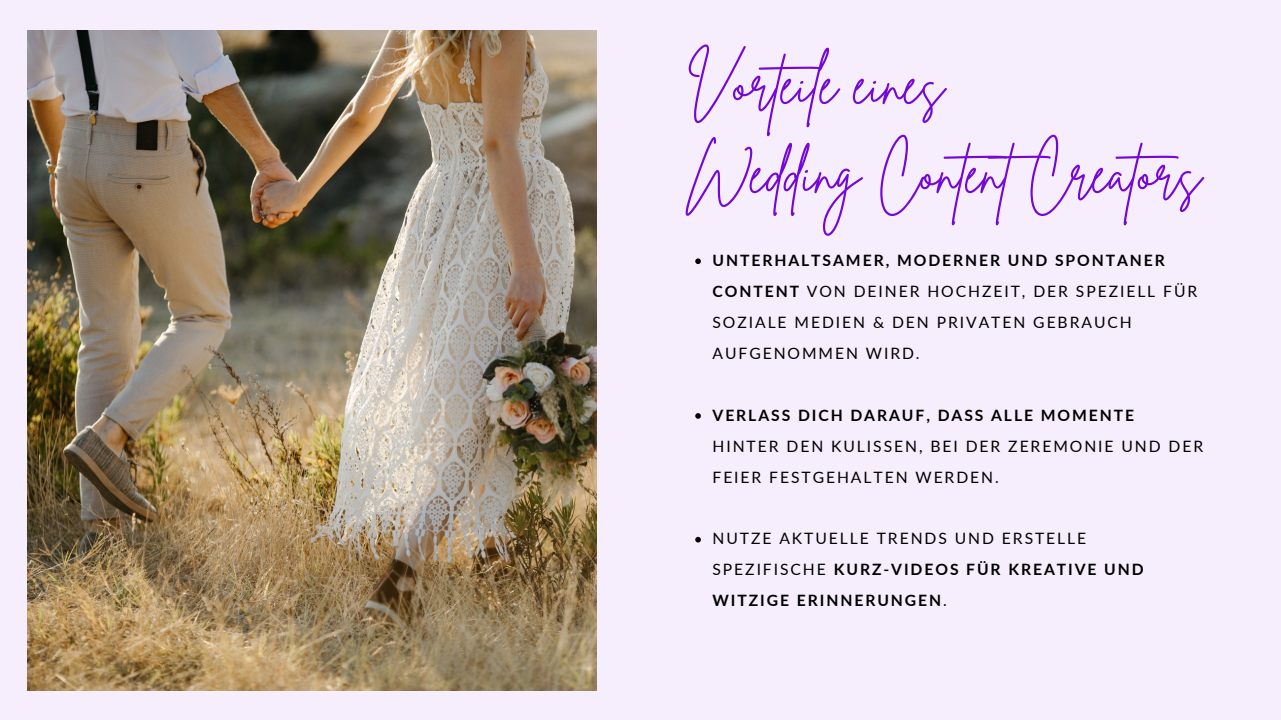
<style>
.page{position:relative;width:1281px;height:720px;background:#f6eefd}
.page>*{position:absolute;margin:0;border:0;box-sizing:border-box;transform-origin:0 0}
.t1{font:56.25px "Brittany Signature";color:#7507d7}
.t2{font:15.62px/31px "Lato";letter-spacing:.125em;color:#000}
.t3{font:700 15.62px/31px "Lato";letter-spacing:.125em;color:#000}
.s1{font-weight:700}
.s2{font-weight:400}
</style>
<div class="page">
<svg style="left:695px;top:258px;width:6px;height:6px"></svg>
<svg style="left:695px;top:413px;width:6px;height:6px"></svg>
<svg style="left:695px;top:537px;width:6px;height:6px"></svg>
<img style="left:27px;top:30px;width:569px;height:660px">
<p class="t1" style="left:686px;top:48px;width:260px">Vorteile eines</p>
<p class="t1" style="left:686px;top:137px;width:517px">Wedding ContentCreators</p>
<p class="t2" style="left:712px;top:244px;width:486px"><span class="s1">UNTERHALTSAMER, MODERNER UND SPONTANER CONTENT</span> VON DEINER HOCHZEIT, DER SPEZIELL FÜR SOZIALE MEDIEN &amp; DEN PRIVATEN GEBRAUCH AUFGENOMMEN WIRD.</p>
<p class="t2" style="left:712px;top:399px;width:492px"><span class="s1">VERLASS DICH DARAUF, DASS ALLE MOMENTE<br></span>HINTER DEN KULISSEN, BEI DER ZEREMONIE UND DER<br>FEIER FESTGEHALTEN WERDEN.</p>
<p class="t3" style="left:712px;top:523px;width:433px"><span class="s2">NUTZE AKTUELLE TRENDS UND ERSTELLE<br>SPEZIFISCHE</span> KURZ-VIDEOS FÜR KREATIVE UND<br>WITZIGE ERINNERUNGEN<span class="s2">.</span></p>
</div>
